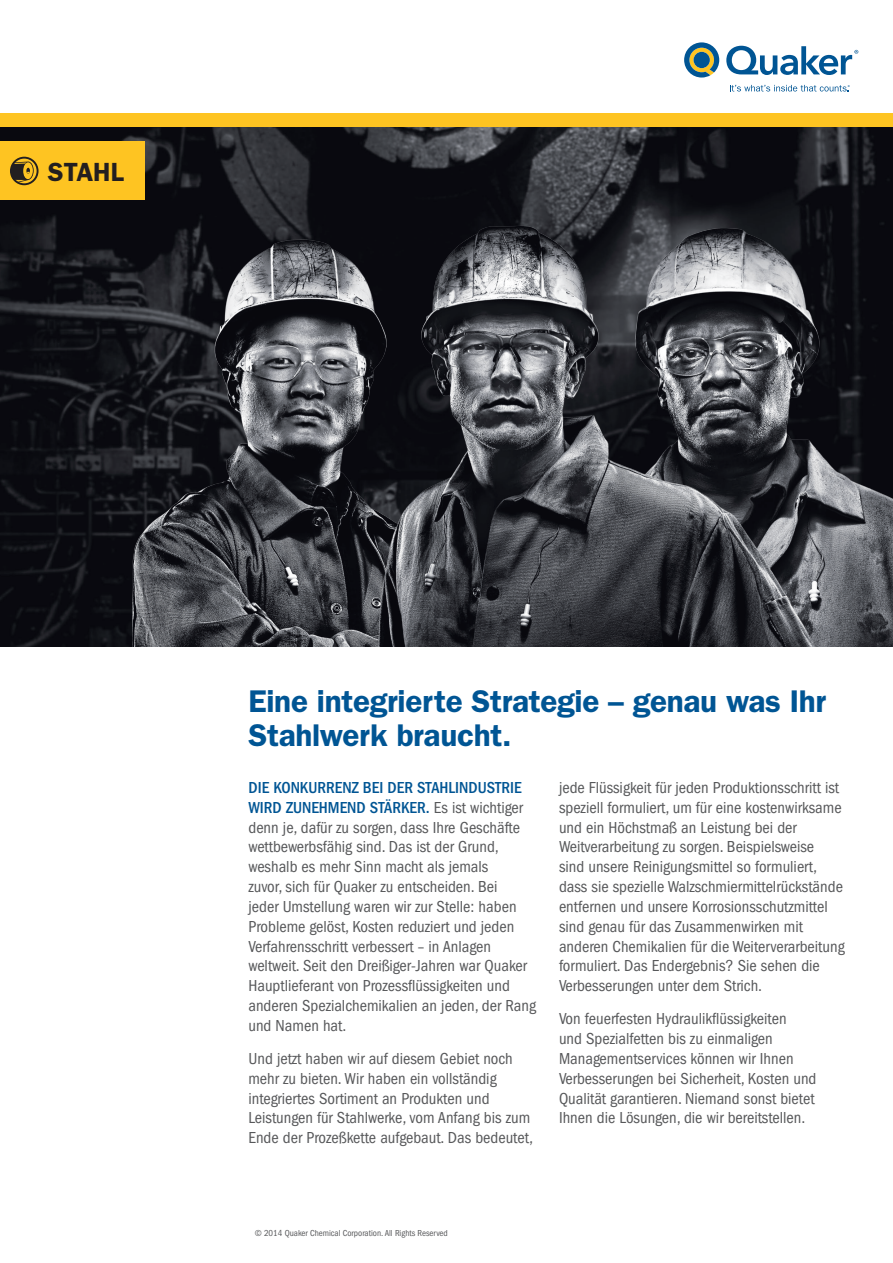
<style>
.page{position:relative;width:893px;height:1263px;background:#fff}
.page>*{position:absolute;margin:0;border:0;box-sizing:border-box;transform-origin:0 0}
.t1{font:600 31.5px/34.5px "ITC Franklin Gothic Std";letter-spacing:-.01em;color:#005594}
.t2{font:600 26.4px "ITC Franklin Gothic Std";color:#231f20}
.t3{font:condensed 16.5px/19.8px "ITC Franklin Gothic Std";color:#57585a}
.t4{font:condensed 9px "ITC Franklin Gothic Std";color:#57585a}
.s1{font-weight:500;color:#005594}
</style>
<div class="page">
<img style="left:0;top:127px;width:893px;height:520px">
<img style="left:110px;top:200px;width:376px;height:447px">
<img style="left:486px;top:198px;width:407px;height:449px">
<img style="left:360px;top:211px;width:460px;height:436px">
<div style="left:0;top:113px;width:893px;height:14px;background:#fec422"></div>
<div style="left:0;top:141px;width:145px;height:59px;background:#fec422"></div>
<svg style="left:10px;top:157px;width:29px;height:28px"></svg>
<svg style="left:684px;top:42px;width:35px;height:36px"></svg>
<div style="left:693px;top:52px;width:17px;height:16px;background:#005594;border-radius:50%"></div>
<svg style="left:726px;top:46px;width:132px;height:29px"></svg>
<svg style="left:730px;top:85px;width:120px;height:6px"></svg>
<h2 class="t2" style="left:48px;top:156px;width:77px">STAHL</h2>
<h1 class="t1" style="left:248px;top:684px;width:579px">Eine integrierte Strategie – genau was Ihr<br>Stahlwerk braucht.</h1>
<p class="t3" style="left:248px;top:778px;width:289px"><span class="s1">DIE KONKURRENZ BEI DER STAHLINDUSTRIE WIRD ZUNEHMEND STÄRKER.</span> Es ist wichtiger denn je, dafür zu sorgen, dass Ihre Geschäfte wettbewerbsfähig sind. Das ist der Grund, weshalb es mehr Sinn macht als jemals<br>zuvor, sich für Quaker zu entscheiden. Bei<br>jeder Umstellung waren wir zur Stelle: haben Probleme gelöst, Kosten reduziert und jeden Verfahrensschritt verbessert – in Anlagen weltweit. Seit den Dreißiger-Jahren war Quaker Hauptlieferant von Prozessflüssigkeiten und anderen Spezialchemikalien an jeden, der Rang und Namen hat.</p>
<p class="t3" style="left:248px;top:1049px;width:286px">Und jetzt haben wir auf diesem Gebiet noch mehr zu bieten. Wir haben ein vollständig integriertes Sortiment an Produkten und Leistungen für Stahlwerke, vom Anfang bis zum Ende der Prozeßkette aufgebaut. Das bedeutet,</p>
<p class="t3" style="left:559px;top:778px;width:287px">jede Flüssigkeit für jeden Produktionsschritt ist speziell formuliert, um für eine kostenwirksame und ein Höchstmaß an Leistung bei der Weitverarbeitung zu sorgen. Beispielsweise<br>sind unsere Reinigungsmittel so formuliert, dass sie spezielle Walzschmiermittelrückstände entfernen und unsere Korrosionsschutzmittel sind genau für das Zusammenwirken mit anderen Chemikalien für die Weiterverarbeitung formuliert. Das Endergebnis? Sie sehen die Verbesserungen unter dem Strich.</p>
<p class="t3" style="left:559px;top:1009px;width:259px">Von feuerfesten Hydraulikflüssigkeiten<br>und Spezialfetten bis zu einmaligen Managementservices können wir Ihnen Verbesserungen bei Sicherheit, Kosten und Qualität garantieren. Niemand sonst bietet Ihnen die Lösungen, die wir bereitstellen.</p>
<p class="t4" style="left:255px;top:1228px;width:195px">© 2014 Quaker Chemical Corporation. All Rights Reserved</p>
</div>
